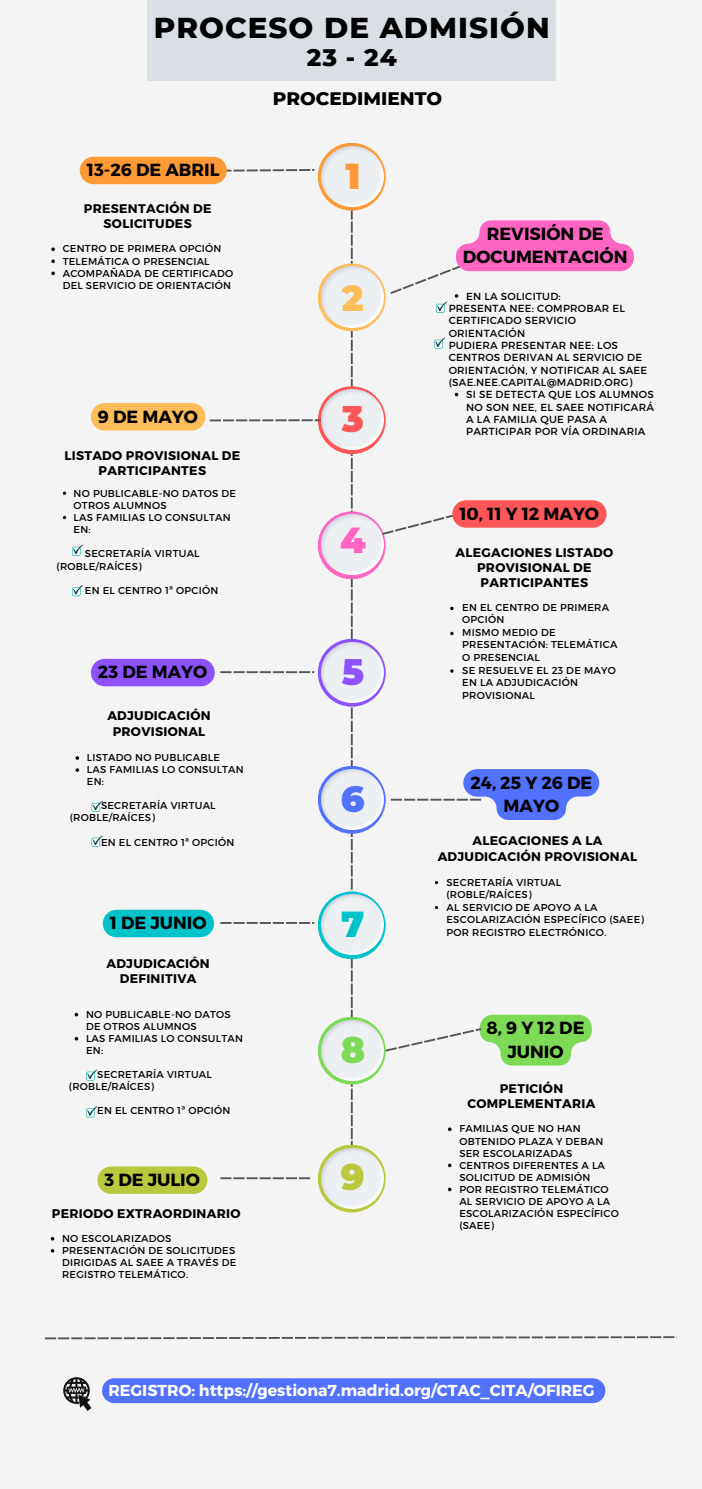
<style>
.page{position:relative;width:702px;height:1489px;background:#fff}
.page>*{position:absolute;margin:0;border:0;box-sizing:border-box;transform-origin:0 0}
.t1{font:900 36px "Montserrat";color:#ff9a36}
.t2{font:900 36px "Montserrat";color:#ffbd59}
.t3{font:900 36px "Montserrat";color:#ff5757}
.t4{font:900 36px "Montserrat";color:#8c52ff}
.t5{font:900 36px "Montserrat";color:#5271ff}
.t6{font:900 36px "Montserrat";color:#00c2cb}
.t7{font:900 36px "Montserrat";color:#7ed957}
.t8{font:900 36px "Montserrat";color:#b9c83d}
.t9{font:900 36px "Montserrat";color:#ff66c4}
.t10{font:800 29.25px "Montserrat";letter-spacing:.035em;color:#000}
.t11{font:800 24.25px "Montserrat";color:#000}
.t12{font:800 18.5px "Montserrat";color:#000}
.t13{font:700 17.5px/23.2px "Montserrat";color:#000;text-align:center}
.t14{font:700 15.75px "Montserrat";color:#fff}
.t15{font:700 12.5px/15.5px "Montserrat";letter-spacing:.025em;color:#000;text-align:center}
.t16{font:10.25px/12.2px "Montserrat";letter-spacing:.025em;color:#000}
.t17{font:10px/12px "Montserrat";letter-spacing:.025em;color:#000}
</style>
<div class="page">
<div style="left:0;top:0;width:701px;height:1489px;background:#f4f4f4"></div>
<svg style="left:350px;top:211px;width:2px;height:933px"></svg>
<svg style="left:318px;top:143px;width:67px;height:68px"></svg>
<img style="left:321px;top:146px;width:62px;height:60px">
<svg style="left:227px;top:169px;width:87px;height:3px"></svg>
<svg style="left:318px;top:263px;width:67px;height:68px"></svg>
<img style="left:321px;top:267px;width:62px;height:60px">
<div style="left:91px;top:403px;width:114px;height:27px;background:#ffbd59;border-radius:14px"></div>
<svg style="left:318px;top:386px;width:67px;height:68px"></svg>
<img style="left:321px;top:390px;width:62px;height:60px">
<svg style="left:210px;top:419px;width:110px;height:2px"></svg>
<svg style="left:318px;top:511px;width:67px;height:68px"></svg>
<img style="left:321px;top:515px;width:62px;height:60px">
<svg style="left:382px;top:515px;width:72px;height:20px"></svg>
<svg style="left:318px;top:639px;width:67px;height:68px"></svg>
<img style="left:321px;top:642px;width:62px;height:60px">
<div style="left:91px;top:659px;width:123px;height:27px;background:#8c52ff;border-radius:14px"></div>
<svg style="left:220px;top:671px;width:94px;height:2px"></svg>
<svg style="left:318px;top:766px;width:67px;height:68px"></svg>
<img style="left:321px;top:769px;width:62px;height:60px">
<svg style="left:390px;top:769px;width:209px;height:51px"></svg>
<svg style="left:318px;top:891px;width:67px;height:68px"></svg>
<img style="left:321px;top:895px;width:62px;height:60px">
<div style="left:103px;top:910px;width:111px;height:27px;background:#00c2cb;border-radius:14px"></div>
<svg style="left:220px;top:922px;width:94px;height:2px"></svg>
<svg style="left:318px;top:1017px;width:67px;height:67px"></svg>
<img style="left:321px;top:1020px;width:62px;height:60px">
<svg style="left:385px;top:1015px;width:206px;height:50px"></svg>
<svg style="left:318px;top:1144px;width:67px;height:68px"></svg>
<img style="left:321px;top:1148px;width:62px;height:60px">
<div style="left:97px;top:1166px;width:110px;height:28px;background:#b9c83d;border-radius:14px"></div>
<svg style="left:220px;top:1177px;width:90px;height:2px"></svg>
<div style="left:148px;top:0;width:407px;height:81px;background:#d9dfe4"></div>
<svg style="left:434px;top:337px;width:11px;height:12px"></svg>
<svg style="left:75px;top:756px;width:4px;height:4px"></svg>
<svg style="left:75px;top:768px;width:4px;height:4px"></svg>
<svg style="left:91px;top:835px;width:12px;height:12px"></svg>
<svg style="left:91px;top:801px;width:12px;height:11px"></svg>
<svg style="left:86px;top:1069px;width:11px;height:12px"></svg>
<svg style="left:86px;top:1106px;width:11px;height:11px"></svg>
<svg style="left:45px;top:1336px;width:632px;height:3px"></svg>
<svg style="left:63px;top:1377px;width:28px;height:34px"></svg>
<div style="left:452px;top:500px;width:154px;height:28px;background:#ff5757;border-radius:14px"></div>
<svg style="left:51px;top:247px;width:4px;height:4px"></svg>
<svg style="left:51px;top:260px;width:4px;height:3px"></svg>
<svg style="left:51px;top:272px;width:4px;height:3px"></svg>
<div style="left:80px;top:157px;width:147px;height:27px;background:#ff9a36;border-radius:14px"></div>
<svg style="left:450px;top:669px;width:3px;height:4px"></svg>
<svg style="left:390px;top:220px;width:243px;height:93px"></svg>
<svg style="left:448px;top:1127px;width:3px;height:4px"></svg>
<div style="left:102px;top:1378px;width:503px;height:25px;background:#5271ff;border-radius:12px"></div>
<svg style="left:72px;top:585px;width:11px;height:11px"></svg>
<svg style="left:72px;top:544px;width:11px;height:12px"></svg>
<h2 class="t10" style="left:154px;top:9px;width:397px">PROCESO DE ADMISIÓN</h2>
<h3 class="t11" style="left:307px;top:42px;width:91px">23 - 24</h3>
<h3 class="t12" style="left:272px;top:87px;width:171px">PROCEDIMIENTO</h3>
<h3 class="t13" style="left:87px;top:158px;width:134px">13-26 DE ABRIL</h3>
<p class="t15" style="left:84px;top:200px;width:129px">PRESENTACIÓN DE<br>SOLICITUDES</p>
<p class="t17" style="left:63px;top:242px;width:172px">CENTRO DE PRIMERA OPCIÓN<br>TELEMÁTICA O PRESENCIAL<br>ACOMPAÑADA DE CERTIFICADO<br>DEL SERVICIO DE ORIENTACIÓN</p>
<h3 class="t13" style="left:98px;top:404px;width:101px">9 DE MAYO</h3>
<p class="t15" style="left:64px;top:447px;width:177px">LISTADO PROVISIONAL DE<br>PARTICIPANTES</p>
<p class="t17" style="left:74px;top:487px;width:164px">NO PUBLICABLE-NO DATOS DE<br>OTROS ALUMNOS<br>LAS FAMILIAS LO CONSULTAN<br>EN:</p>
<p class="t17" style="left:57px;top:547px;width:144px;text-indent:28px">SECRETARÍA VIRTUAL (ROBLE/RAÍCES)</p>
<p class="t17" style="left:85px;top:584px;width:135px">EN EL CENTRO 1ª OPCIÓN</p>
<h3 class="t13" style="left:98px;top:660px;width:111px">23 DE MAYO</h3>
<p class="t15" style="left:107px;top:707px;width:105px">ADJUDICACIÓN<br>PROVISIONAL</p>
<p class="t17" style="left:87px;top:751px;width:158px">LISTADO NO PUBLICABLE<br>LAS FAMILIAS LO CONSULTAN<br>EN:</p>
<p class="t17" style="left:70px;top:799px;width:147px;text-indent:31px">SECRETARÍA VIRTUAL (ROBLE/RAÍCES)</p>
<p class="t17" style="left:101px;top:835px;width:135px">EN EL CENTRO 1ª OPCIÓN</p>
<h3 class="t13" style="left:110px;top:910px;width:98px">1 DE JUNIO</h3>
<p class="t15" style="left:106px;top:955px;width:105px">ADJUDICACIÓN<br>DEFINITIVA</p>
<p class="t17" style="left:86px;top:1008px;width:158px">NO PUBLICABLE-NO DATOS<br>DE OTROS ALUMNOS<br>LAS FAMILIAS LO CONSULTAN<br>EN:</p>
<p class="t17" style="left:69px;top:1068px;width:144px;text-indent:28px">SECRETARÍA VIRTUAL (ROBLE/RAÍCES)</p>
<p class="t17" style="left:97px;top:1104px;width:135px">EN EL CENTRO 1ª OPCIÓN</p>
<h3 class="t13" style="left:104px;top:1167px;width:97px">3 DE JULIO</h3>
<p class="t15" style="left:52px;top:1205px;width:190px">PERIODO EXTRAORDINARIO</p>
<p class="t17" style="left:62px;top:1232px;width:176px">NO ESCOLARIZADOS<br>PRESENTACIÓN DE SOLICITUDES<br>DIRIGIDAS AL SAEE A TRAVÉS DE<br>REGISTRO TELEMÁTICO.</p>
<h1 class="t1" style="left:345px;top:154px;width:17px">1</h1>
<h1 class="t2" style="left:342px;top:276px;width:23px">2</h1>
<h1 class="t3" style="left:341px;top:397px;width:24px">3</h1>
<h1 class="t9" style="left:340px;top:518px;width:27px">4</h1>
<h1 class="t4" style="left:341px;top:650px;width:24px">5</h1>
<h1 class="t5" style="left:341px;top:777px;width:25px">6</h1>
<h1 class="t6" style="left:341px;top:902px;width:25px">7</h1>
<h1 class="t7" style="left:340px;top:1028px;width:26px">8</h1>
<h1 class="t8" style="left:341px;top:1155px;width:25px">9</h1>
<h3 class="t13" style="left:462px;top:221px;width:166px">REVISIÓN DE<br>DOCUMENTACIÓN</h3>
<p class="t16" style="left:466px;top:289px;width:96px">EN LA SOLICITUD:</p>
<p class="t16" style="left:448px;top:302px;width:200px">PRESENTA NEE: COMPROBAR EL<br>CERTIFICADO SERVICIO<br>ORIENTACIÓN<br>PUDIERA PRESENTAR NEE: LOS<br>CENTROS DERIVAN AL SERVICIO DE<br>ORIENTACIÓN, Y NOTIFICAR AL SAEE (SAE.NEE.CAPITAL@MADRID.ORG)</p>
<p class="t16" style="left:466px;top:388px;width:189px">SI SE DETECTA QUE LOS ALUMNOS<br>NO SON NEE, EL SAEE NOTIFICARÁ<br>A LA FAMILIA QUE PASA A<br>PARTICIPAR POR VÍA ORDINARIA</p>
<h3 class="t13" style="left:459px;top:501px;width:141px">10, 11 Y 12 MAYO</h3>
<p class="t15" style="left:455px;top:544px;width:159px">ALEGACIONES LISTADO<br>PROVISIONAL DE<br>PARTICIPANTES</p>
<p class="t17" style="left:462px;top:601px;width:157px">EN EL CENTRO DE PRIMERA<br>OPCIÓN<br>MISMO MEDIO DE<br>PRESENTACIÓN: TELEMÁTICA<br>O PRESENCIAL<br>SE RESUELVE EL 23 DE MAYO<br>EN LA ADJUDICACIÓN<br>PROVISIONAL</p>
<h3 class="t13" style="left:470px;top:770px;width:123px">24, 25 Y 26 DE<br>MAYO</h3>
<p class="t15" style="left:437px;top:832px;width:201px">ALEGACIONES A LA<br>ADJUDICACIÓN PROVISIONAL</p>
<p class="t17" style="left:446px;top:875px;width:199px">SECRETARÍA VIRTUAL (ROBLE/RAÍCES)<br>AL SERVICIO DE APOYO A LA<br>ESCOLARIZACIÓN ESPECÍFICO (SAEE)<br>POR REGISTRO ELECTRÓNICO.</p>
<h3 class="t13" style="left:486px;top:1015px;width:99px">8,9Y12DE<br>JUNIO</h3>
<p class="t15" style="left:467px;top:1080px;width:129px">PETICIÓN<br>COMPLEMENTARIA</p>
<p class="t17" style="left:459px;top:1122px;width:161px">FAMILIAS QUE NO HAN<br>OBTENIDO PLAZA Y DEBAN<br>SER ESCOLARIZADAS<br>CENTROS DIFERENTES A LA<br>SOLICITUD DE ADMISIÓN<br>POR REGISTRO TELEMÁTICO<br>AL SERVICIO DE APOYO A LA<br>ESCOLARIZACIÓN ESPECÍFICO (SAEE)</p>
<h3 class="t14" style="left:108px;top:1380px;width:487px">REGISTRO: https://gestiona7.madrid.org/CTAC_CITA/OFIREG</h3>
</div>
